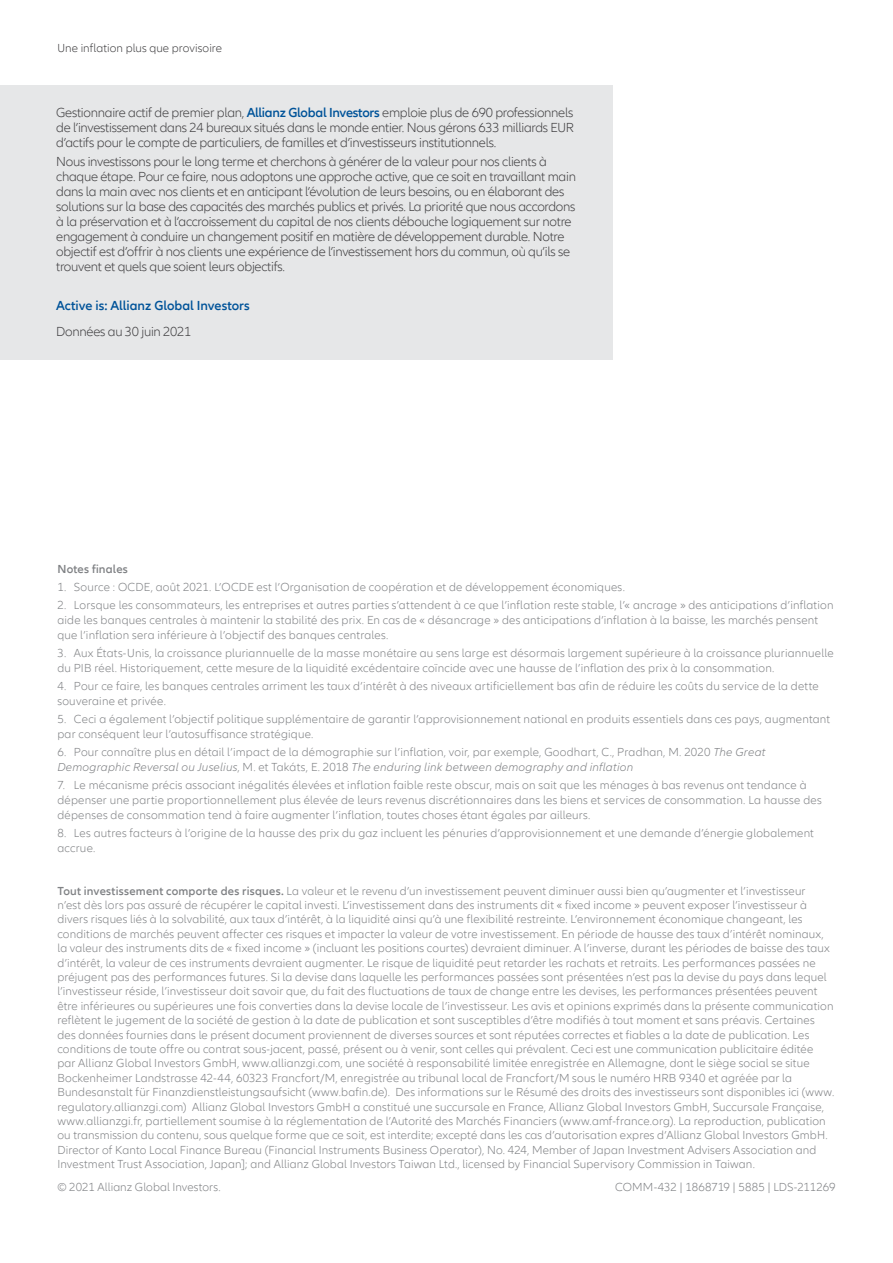
<style>
.page{position:relative;width:893px;height:1263px;background:#fff}
.page>*{position:absolute;margin:0;border:0;box-sizing:border-box;transform-origin:0 0}
.t1{font:300 13.5px/15px "Allianz Neo";letter-spacing:-.02em;color:#414042;text-align:justify}
.t2{font:600 13.5px "Allianz Neo";color:#005399}
.t3{font:300 12px/14.4px "Allianz Neo";letter-spacing:.015em;color:#808285}
.t4{font:300 12px "Allianz Neo";letter-spacing:.005em;color:#414042}
.t5{font:600 12px "Allianz Neo";letter-spacing:.02em;color:#808285}
.s1{font-weight:600;color:#005399}
.s2{font-style:italic}
.s3{font-weight:600}
</style>
<div class="page">
<div style="left:0;top:85px;width:613px;height:275px;background:#e6e7e8"></div>
<p class="t4" style="left:57px;top:41px;width:166px">Une inflation plus que provisoire</p>
<p class="t1" style="left:56px;top:105px;width:519px">Gestionnaire actif de premier plan, <span class="s1">Allianz Global Investors</span> emploie plus de 690 professionnels de l’investissement dans 24 bureaux situés dans le monde entier. Nous gérons 633 milliards EUR d’actifs pour le compte de particuliers, de familles et d’investisseurs institutionnels.</p>
<p class="t1" style="left:56px;top:155px;width:521px;text-align:left">Nous investissons pour le long terme et cherchons à générer de la valeur pour nos clients à chaque étape. Pour ce faire, nous adoptons une approche active, que ce soit en travaillant main dans la main avec nos clients et en anticipant l’évolution de leurs besoins, ou en élaborant des solutions sur la base des capacités des marchés publics et privés. La priorité que nous accordons à la préservation et à l’accroissement du capital de nos clients débouche logiquement sur notre engagement à conduire un changement positif en matière de développement durable. Notre objectif est d’offrir à nos clients une expérience de l’investissement hors du commun, où qu’ils se trouvent et quels que soient leurs objectifs.</p>
<p class="t2" style="left:56px;top:298px;width:195px">Active is: Allianz Global Investors</p>
<p class="t1" style="left:56px;top:324px;width:137px">Données au 30 juin 2021</p>
<p class="t5" style="left:57px;top:562px;width:72px">Notes finales</p>
<p class="t3" style="left:57px;top:580px;width:569px">1. Source : OCDE, août 2021. L’OCDE est l’Organisation de coopération et de développement économiques.</p>
<p class="t3" style="left:57px;top:598px;width:778px;line-height:15px">2. Lorsque les consommateurs, les entreprises et autres parties s’attendent à ce que l’inflation reste stable, l’« ancrage » des anticipations d’inflation aide les banques centrales à maintenir la stabilité des prix. En cas de « désancrage » des anticipations d’inflation à la baisse, les marchés pensent que l’inflation sera inférieure à l’objectif des banques centrales.</p>
<p class="t3" style="left:57px;top:646px;width:778px;line-height:15px">3. Aux États-Unis, la croissance pluriannuelle de la masse monétaire au sens large est désormais largement supérieure à la croissance pluriannuelle du PIB réel. Historiquement, cette mesure de la liquidité excédentaire coïncide avec une hausse de l’inflation des prix à la consommation.</p>
<p class="t3" style="left:57px;top:679px;width:763px;line-height:15px">4. Pour ce faire, les banques centrales arriment les taux d’intérêt à des niveaux artificiellement bas afin de réduire les coûts du service de la dette souveraine et privée.</p>
<p class="t3" style="left:57px;top:712px;width:774px;line-height:15px">5. Ceci a également l’objectif politique supplémentaire de garantir l’approvisionnement national en produits essentiels dans ces pays, augmentant par conséquent leur l’autosuffisance stratégique.</p>
<p class="t3" style="left:57px;top:745px;width:710px;line-height:15px">6. Pour connaître plus en détail l’impact de la démographie sur l’inflation, voir, par exemple, Goodhart, C., Pradhan, M. 2020 <span class="s2">The Great<br>Demographic Reversal ou Juselius</span>, M. et Takáts, E. 2018 <span class="s2">The enduring link between demography and inflation</span></p>
<p class="t3" style="left:57px;top:778px;width:766px;line-height:15px">7. Le mécanisme précis associant inégalités élevées et inflation faible reste obscur, mais on sait que les ménages à bas revenus ont tendance à dépenser une partie proportionnellement plus élevée de leurs revenus discrétionnaires dans les biens et services de consommation. La hausse des dépenses de consommation tend à faire augmenter l’inflation, toutes choses étant égales par ailleurs.</p>
<p class="t3" style="left:57px;top:826px;width:758px;line-height:15px">8. Les autres facteurs à l’origine de la hausse des prix du gaz incluent les pénuries d’approvisionnement et une demande d’énergie globalement accrue.</p>
<p class="t3" style="left:57px;top:884px;width:778px"><span class="s3">Tout investissement comporte des risques.</span> La valeur et le revenu d’un investissement peuvent diminuer aussi bien qu’augmenter et l’investisseur<br>n’est dès lors pas assuré de récupérer le capital investi. L’investissement dans des instruments dit « fixed income » peuvent exposer l’investisseur à divers risques liés à la solvabilité, aux taux d’intérêt, à la liquidité ainsi qu’à une flexibilité restreinte. L’environnement économique changeant, les conditions de marchés peuvent affecter ces risques et impacter la valeur de votre investissement. En période de hausse des taux d’intérêt nominaux, la valeur des instruments dits de « fixed income » (incluant les positions courtes) devraient diminuer. A l’inverse, durant les périodes de baisse des taux d’intérêt, la valeur de ces instruments devraient augmenter. Le risque de liquidité peut retarder les rachats et retraits. Les performances passées ne préjugent pas des performances futures. Si la devise dans laquelle les performances passées sont présentées n’est pas la devise du pays dans lequel l’investisseur réside, l’investisseur doit savoir que, du fait des fluctuations de taux de change entre les devises, les performances présentées peuvent être inférieures ou supérieures une fois converties dans la devise locale de l’investisseur. Les avis et opinions exprimés dans la présente communication reflètent le jugement de la société de gestion à la date de publication et sont susceptibles d’être modifiés à tout moment et sans préavis. Certaines des données fournies dans le présent document proviennent de diverses sources et sont réputées correctes et fiables a la date de publication. Les conditions de toute offre ou contrat sous-jacent, passé, présent ou à venir, sont celles qui prévalent. Ceci est une communication publicitaire éditée par Allianz Global Investors GmbH, www.allianzgi.com, une société à responsabilité limitée enregistrée en Allemagne, dont le siège social se situe Bockenheimer Landstrasse 42-44, 60323 Francfort/M, enregistrée au tribunal local de Francfort/M sous le numéro HRB 9340 et agréée par la Bundesanstalt für Finanzdienstleistungsaufsicht (www.bafin.de). Des informations sur le Résumé des droits des investisseurs sont disponibles ici (www. regulatory.allianzgi.com) Allianz Global Investors GmbH a constitué une succursale en France, Allianz Global Investors GmbH, Succursale Française, www.allianzgi.fr, partiellement soumise à la réglementation de l’Autorité des Marchés Financiers (www.amf-france.org). La reproduction, publication ou transmission du contenu, sous quelque forme que ce soit, est interdite; excepté dans les cas d’autorisation expres d’Allianz Global Investors GmbH.<br>Director of Kanto Local Finance Bureau (Financial Instruments Business Operator), No. 424, Member of Japan Investment Advisers Association and Investment Trust Association, Japan]; and Allianz Global Investors Taiwan Ltd., licensed by Financial Supervisory Commission in Taiwan.</p>
<p class="t3" style="left:57px;top:1180px;width:165px">© 2021 Allianz Global Investors.</p>
<p class="t3" style="left:615px;top:1180px;width:222px">COMM-432 | 1868719 | 5885 | LDS-211269</p>
</div>
